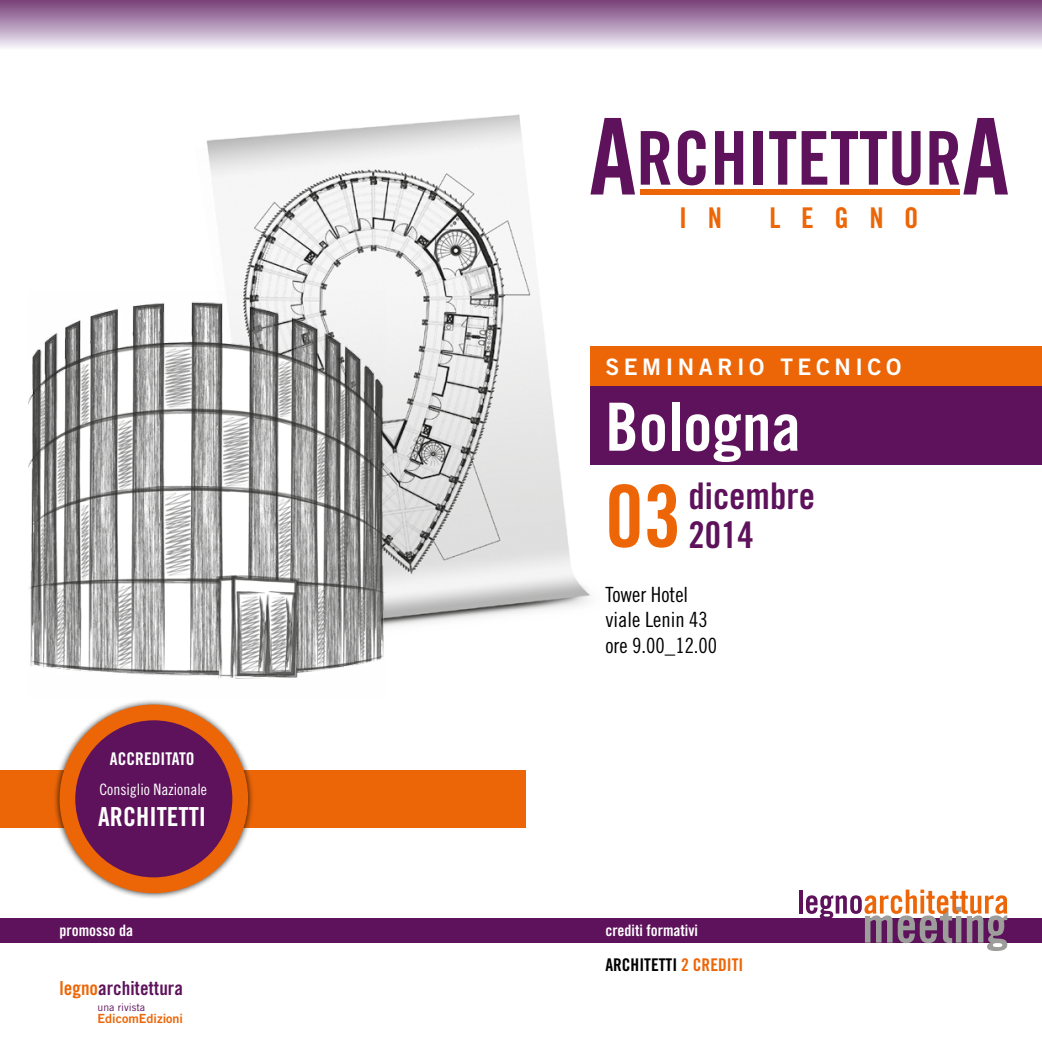
<style>
.page{position:relative;width:1042px;height:1042px;background:#fff}
.page>*{position:absolute;margin:0;border:0;box-sizing:border-box;transform-origin:0 0}
.t1{font:85.75px "Trade Gothic Bold Cond Twenty";color:#ec6608}
.t2{font:74.2px "Trade Gothic Bold Cond Twenty";color:#5d125b}
.t3{font:66.5px "Trade Gothic Bold Cond Twenty";color:#fff}
.t4{font:36.75px/38.5px "Trade Gothic Bold Cond Twenty";color:#5d125b}
.t5{font:28.53px "Trade Gothic Bold Cond Twenty";color:#ec6608}
.t6{font:26.25px "Trade Gothic Bold Cond Twenty";color:#fff}
.t7{font:22.75px "Trade Gothic Bold Two";letter-spacing:.2em;color:#fff}
.t8{font:21px/25.4px "Trade Gothic Cond Eighteen";color:#000}
.t9{font:19.25px "Trade Gothic Bold Cond Twenty";color:#5d125b}
.t10{font:17.5px "Trade Gothic Bold Cond Twenty";color:#000}
.t11{font:17.5px "Trade Gothic Bold Cond Twenty";color:#fff}
.t12{font:15.75px "Trade Gothic Bold Cond Twenty";color:#fff}
.t13{font:15.75px "Trade Gothic Cond Eighteen";color:#fff}
.t14{font:12.6px "Trade Gothic Bold Two";color:#ec6608}
.t15{font:10.5px "Trade Gothic";color:#5d125b}
.s1{font-size:106.05px}
.s2{color:#ec6608}
</style>
<div class="page">
<img style="left:206px;top:114px;width:456px;height:513px">
<div style="left:590px;top:386px;width:452px;height:79px;background:#5d125b"></div>
<div style="left:590px;top:346px;width:452px;height:40px;background:#ec6608"></div>
<div style="left:0;top:0;width:1042px;height:60px;background:linear-gradient(to bottom,#77407b,#fff)"></div>
<div style="left:0;top:918px;width:1042px;height:25px;background:#5d125b"></div>
<div style="left:0;top:770px;width:526px;height:57px;background:#ec6608"></div>
<div style="left:54px;top:698px;width:200px;height:201px;background:#000;opacity:.75"></div>
<div style="left:67px;top:712px;width:173px;height:173px;background:#5d125b;border-radius:50%"></div>
<div style="left:60px;top:704px;width:188px;height:189px;border:16px solid #ec6608;border-radius:50%"></div>
<img style="left:28px;top:290px;width:357px;height:389px">
<hr style="left:799px;top:889px;width:3px;height:24px;background:#5d125b">
<svg style="left:806px;top:889px;width:201px;height:62px"></svg>
<div style="left:640px;top:189px;width:319px;height:5px;background:#ec6608"></div>
<h2 class="t2" style="left:589px;top:113px;width:421px"><span class="s1">A</span>RCHITETTUR<span class="s1">A</span></h2>
<h3 class="t5" style="left:679px;top:200px;width:44px">i n</h3>
<h3 class="t5" style="left:769px;top:200px;width:147px">legno</h3>
<p class="t7" style="left:605px;top:353px;width:297px">SEMINARIO TECNICO</p>
<p class="t11" style="left:110px;top:748px;width:86px">ACCREDITATO</p>
<p class="t13" style="left:99px;top:780px;width:109px">Consiglio Nazionale</p>
<p class="t6" style="left:98px;top:801px;width:109px">ARCHITETTI</p>
<h3 class="t3" style="left:605px;top:386px;width:197px">Bologna</h3>
<h3 class="t4" style="left:688px;top:477px;width:128px">dicembre<br>2014</h3>
<p class="t8" style="left:605px;top:581px;width:113px">Tower Hotel viale Lenin 43 ore 9.00_12.00</p>
<h1 class="t1" style="left:605px;top:464px;width:78px">03</h1>
<p class="t12" style="left:60px;top:921px;width:75px">promosso da</p>
<p class="t12" style="left:605px;top:921px;width:94px">crediti formativi</p>
<p class="t9" style="left:60px;top:977px;width:125px"><span class="s2">legno</span>architettura</p>
<p class="t15" style="left:98px;top:1001px;width:49px">una rivista</p>
<p class="t14" style="left:98px;top:1010px;width:87px">EdicomEdizioni</p>
<p class="t10" style="left:605px;top:954px;width:140px">ARCHITETTI <span class="s2">2 CREDITI</span></p>
</div>
